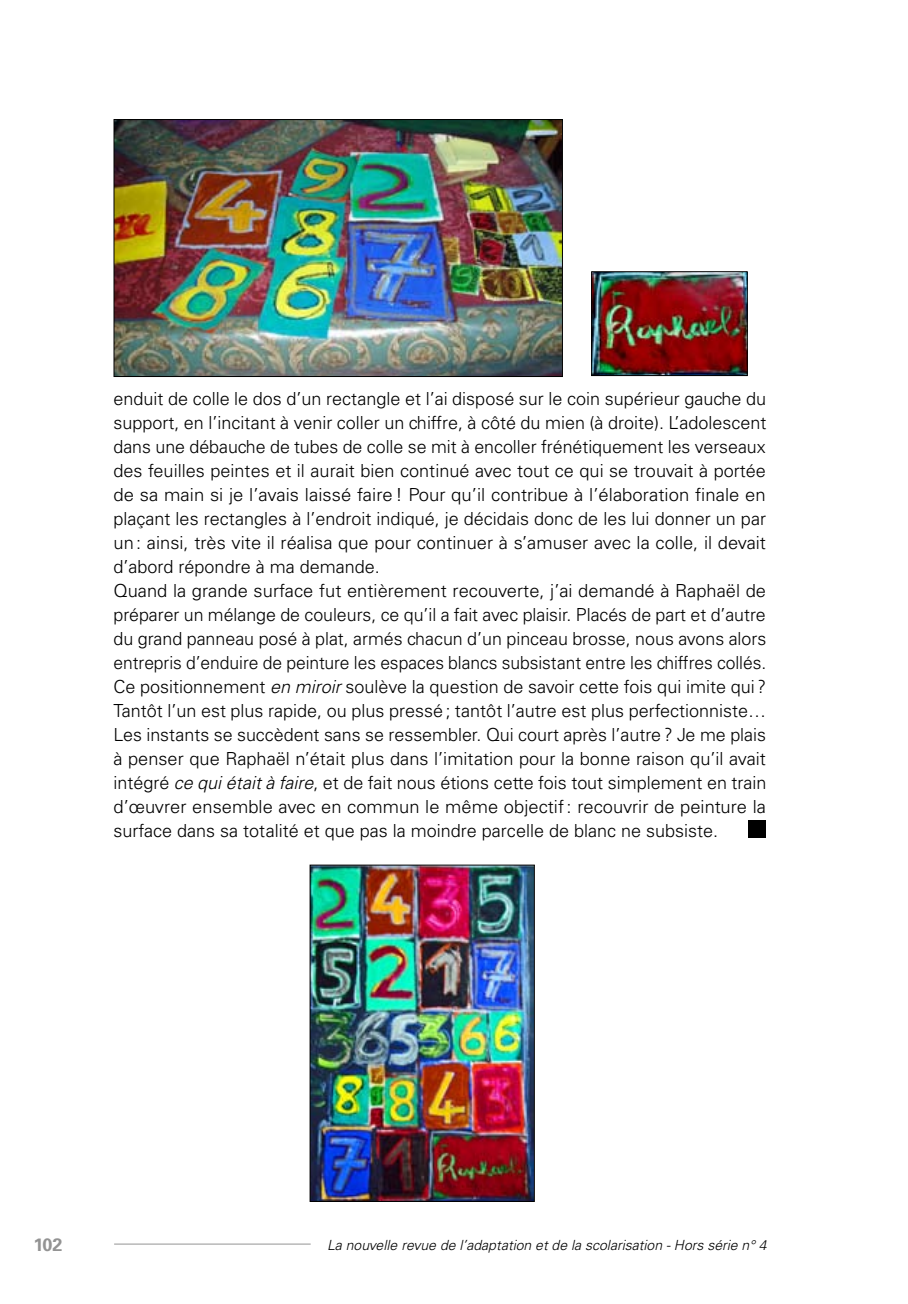
<style>
.page{position:relative;width:908px;height:1304px;background:#fff}
.page>*{position:absolute;margin:0;border:0;box-sizing:border-box;transform-origin:0 0}
.t1{font:300 18px/24px "Univers";color:#000}
.t2{font:700 18px "Univers";color:#939393}
.t3{font:italic 300 14px "Univers";color:#000}
.s1{font-style:italic}
</style>
<div class="page">
<hr style="left:114px;top:1244px;width:196px;height:1px;background:#939393">
<img style="left:115px;top:121px;width:445px;height:254px">
<div style="left:113px;top:119px;width:449px;height:258px;border:1px solid #000"></div>
<img style="left:593px;top:273px;width:152px;height:101px">
<div style="left:591px;top:271px;width:156px;height:105px;border:1px solid #000"></div>
<img style="left:311px;top:867px;width:221px;height:333px">
<div style="left:309px;top:865px;width:225px;height:337px;border:1px solid #000"></div>
<div style="left:748px;top:820px;width:17px;height:17px;background:#000"></div>
<p class="t1" style="left:113px;top:387px;width:654px">enduit de colle le dos d’un rectangle et l’ai disposé sur le coin supérieur gauche du support, en l’incitant à venir coller un chiffre, à côté du mien (à droite). L’adolescent dans une débauche de tubes de colle se mit à encoller frénétiquement les verseaux des feuilles peintes et il aurait bien continué avec tout ce qui se trouvait à portée de sa main si je l’avais laissé faire ! Pour qu’il contribue à l’élaboration finale en plaçant les rectangles à l’endroit indiqué, je décidais donc de les lui donner un par un: ainsi, très vite il réalisa que pour continuer à s’amuser avec la colle, il devait d’abord répondre à ma demande.<br>Quand la grande surface fut entièrement recouverte, j’ai demandé à Raphaël de préparer un mélange de couleurs, ce qu’il a fait avec plaisir. Placés de part et d’autre du grand panneau posé à plat, armés chacun d’un pinceau brosse, nous avons alors entrepris d’enduire de peinture les espaces blancs subsistant entre les chiffres collés.<br>Ce positionnement <span class="s1">en miroir</span> soulève la question de savoir cette fois qui imite qui ?<br>Tantôt l’un est plus rapide, ou plus pressé; tantôt l’autre est plus perfectionniste… Les instants se succèdent sans se ressembler. Qui court après l’autre? Je me plais à penser que Raphaël n’était plus dans l’imitation pour la bonne raison qu’il avait intégré <span class="s1">ce qui était à faire</span>, et de fait nous étions cette fois tout simplement en train d’œuvrer ensemble avec en commun le même objectif: recouvrir de peinture la surface dans sa totalité et que pas la moindre parcelle de blanc ne subsiste.</p>
<p class="t2" style="left:33px;top:1234px;width:30px">102</p>
<p class="t3" style="left:327px;top:1236px;width:441px">La nouvelle revue de l’adaptation et de la scolarisation - Hors série n° 4</p>
</div>
